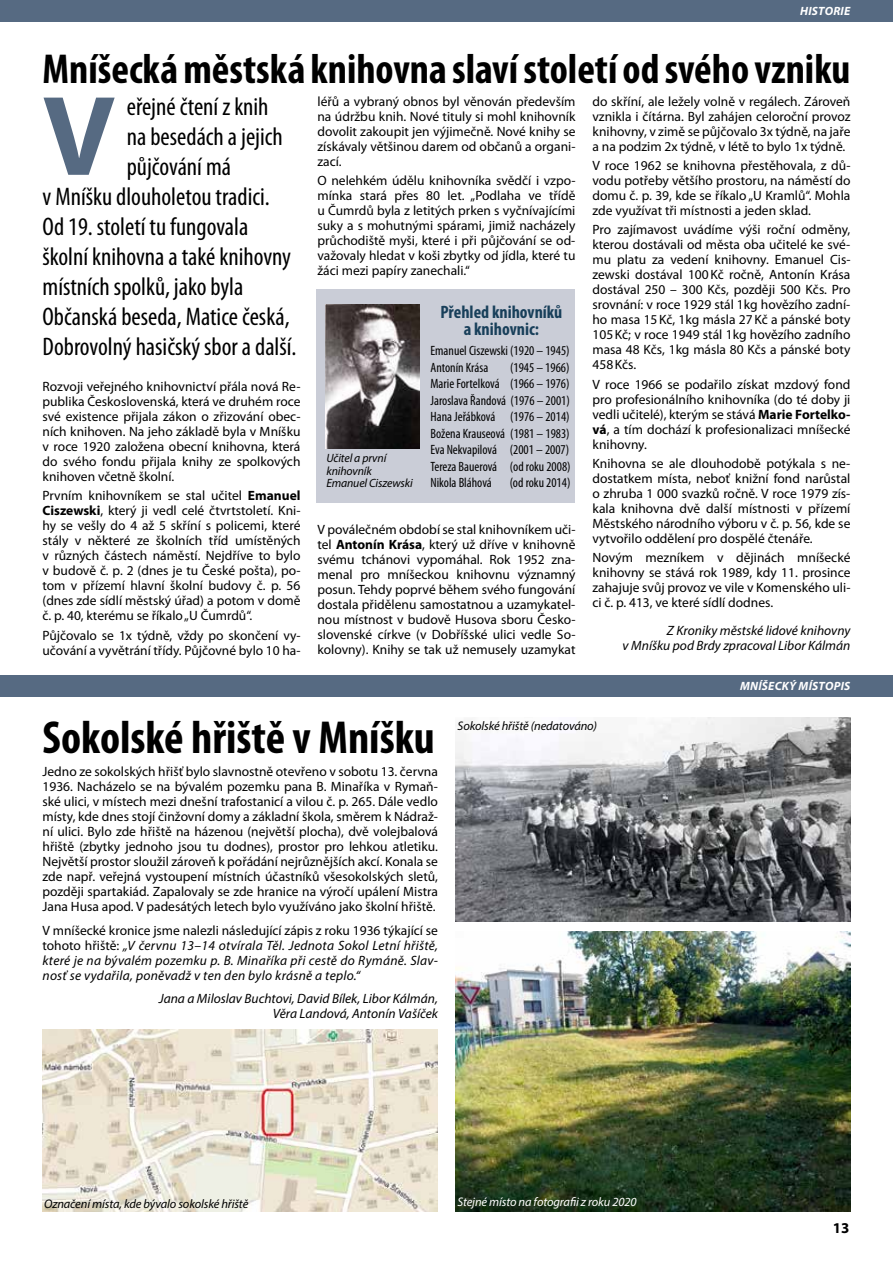
<style>
.page{position:relative;width:893px;height:1263px;background:#fff}
.page>*{position:absolute;margin:0;border:0;box-sizing:border-box;transform-origin:0 0}
.t1{font:700 114.45px "Myriad Pro";color:#566a82}
.t2{font:700 condensed 46.5px "Myriad Pro";color:#000}
.t3{font:700 condensed 42px "Myriad Pro";color:#000}
.t4{font:condensed 25.5px "Myriad Pro";color:#000}
.t5{font:700 condensed 18px/16.5px "Myriad Pro";color:#183f5a;text-align:center}
.t6{font:700 15px "Myriad Pro";color:#000}
.t7{font:13.5px/15px "Myriad Pro";color:#000;text-align:justify}
.t8{font:italic 13.5px/15px "Myriad Pro";color:#000;text-align:right}
.t9{font:condensed 13.5px/16.5px "Myriad Pro";color:#000}
.t10{font:italic 12.45px "Myriad Pro";letter-spacing:-.01em;color:#000}
.t11{font:italic 12.45px "Myriad Pro";letter-spacing:-.01em;color:#fff}
.t12{font:italic 12px/12.8px "Myriad Pro";letter-spacing:-.01em;color:#000}
.t13{font:italic 700 12px "Myriad Pro";letter-spacing:.02em;color:#fff}
.s1{font-weight:700}
.s2{font-style:normal}
</style>
<div class="page">
<div style="left:0;top:0;width:893px;height:21px;background:#566a82"></div>
<img style="left:455px;top:718px;width:395px;height:203px">
<img style="left:455px;top:931px;width:395px;height:281px">
<img style="left:43px;top:1029px;width:395px;height:183px">
<div style="left:0;top:675px;width:893px;height:21px;background:#566a82"></div>
<div style="left:316px;top:289px;width:259px;height:214px;background:#cacdd7"></div>
<img style="left:325px;top:305px;width:94px;height:144px">
<p class="t13" style="left:800px;top:4px;width:52px">HISTORIE</p>
<h3 class="t3" style="left:43px;top:42px;width:809px">Mníšecká městská knihovna slaví století od svého vzniku</h3>
<h1 class="t1" style="left:43px;top:72px;width:74px">V</h1>
<h3 class="t4" style="left:127px;top:91px;width:143px">eřejné čtení z knih</h3>
<h3 class="t4" style="left:127px;top:121px;width:158px">na besedách a jejich</h3>
<h3 class="t4" style="left:127px;top:151px;width:106px">půjčování má</h3>
<h3 class="t4" style="left:43px;top:181px;width:229px">v Mníšku dlouholetou tradici.</h3>
<h3 class="t4" style="left:43px;top:211px;width:207px">Od 19. století tu fungovala</h3>
<h3 class="t4" style="left:43px;top:241px;width:250px">školní knihovna a také knihovny</h3>
<h3 class="t4" style="left:43px;top:271px;width:202px">místních spolků, jako byla</h3>
<h3 class="t4" style="left:43px;top:301px;width:249px">Občanská beseda, Matice česká,</h3>
<h3 class="t4" style="left:43px;top:331px;width:255px">Dobrovolný hasičský sbor a další.</h3>
<p class="t7" style="left:43px;top:379px;width:259px">Rozvoji veřejného knihovnictví přála nová Re&shy;publika Československá, která ve druhém roce své existence přijala zákon o zřizování obec&shy;ních knihoven. Na jeho základě byla v Mníšku v roce 1920 založena obecní knihovna, která do svého fondu přijala knihy ze spolkových knihoven včetně školní.</p>
<p class="t7" style="left:43px;top:489px;width:259px">Prvním knihovníkem se stal učitel <span class="s1">Emanuel Ciszewski</span>, který ji vedl celé čtvrtstoletí. Kni&shy;hy se vešly do 4 až 5 skříní s policemi, které stály v některé ze školních tříd umístěných v různých částech náměstí. Nejdříve to bylo v budově č. p. 2 (dnes je tu České pošta), po&shy;tom v přízemí hlavní školní budovy č. p. 56 (dnes zde sídlí městský úřad) a potom v domě č. p. 40, kterému se říkalo „U Čumrdů“.</p>
<p class="t7" style="left:43px;top:628px;width:259px">Půjčovalo se 1x týdně, vždy po skončení vy&shy;učování a vyvětrání třídy. Půjčovné bylo 10 ha-</p>
<p class="t7" style="left:317px;top:94px;width:259px">léřů a vybraný obnos byl věnován především na údržbu knih. Nové tituly si mohl knihovník dovolit zakoupit jen výjimečně. Nové knihy se získávaly většinou darem od občanů a organi&shy;zací.</p>
<p class="t7" style="left:317px;top:173px;width:259px">O nelehkém údělu knihovníka svědčí i vzpo&shy;mínka stará přes 80 let. „Podlaha ve třídě u Čumrdů byla z letitých prken s vyčnívajícími suky a s mohutnými spárami, jimiž nacházely průchodiště myši, které i při půjčování se od&shy;važovaly hledat v koši zbytky od jídla, které tu žáci mezi papíry zanechali.“</p>
<p class="t12" style="left:326px;top:451px;width:88px">Učitel a první knihovník<br>Emanuel Ciszewski</p>
<h3 class="t5" style="left:440px;top:304px;width:124px">Přehled knihovníků a knihovnic:</h3>
<p class="t9" style="left:431px;top:343px;width:141px">Emanuel Ciszewski (1920 – 1945)<br>Antonín Krása</p>
<p class="t9" style="left:431px;top:359px;width:142px;text-align:justify;text-indent:80px">(1945 – 1966)<br>Marie Fortelková (1966 – 1976)<br>Jaroslava Řandová (1976 – 2001)<br>Hana Jeřábková (1976 – 2014)<br>Božena Krauseová (1981 – 1983)<br>Eva Nekvapilová (2001 – 2007)<br>Tereza Bauerová (od roku 2008)<br>Nikola Bláhová</p>
<p class="t9" style="left:510px;top:475px;width:62px">(od roku 2014)</p>
<p class="t7" style="left:317px;top:523px;width:259px">V poválečném období se stal knihovníkem uči&shy;tel <span class="s1">Antonín Krása</span>, který už dříve v knihovně svému tchánovi vypomáhal. Rok 1952 zna&shy;menal pro mníšeckou knihovnu významný posun. Tehdy poprvé během svého fungování dostala přidělenu samostatnou a uzamykatel&shy;nou místnost v budově Husova sboru Česko&shy;slovenské církve (v Dobříšské ulici vedle So&shy;kolovny). Knihy se tak už nemusely uzamykat</p>
<p class="t7" style="left:592px;top:94px;width:259px">do skříní, ale ležely volně v regálech. Zároveň vznikla i čítárna. Byl zahájen celoroční provoz knihovny, v zimě se půjčovalo 3x týdně, na jaře a na podzim 2x týdně, v létě to bylo 1x týdně.</p>
<p class="t7" style="left:592px;top:158px;width:259px">V roce 1962 se knihovna přestěhovala, z dů&shy;vodu potřeby většího prostoru, na náměstí do domu č. p. 39, kde se říkalo „U Kramlů“. Mohla zde využívat tři místnosti a jeden sklad.</p>
<p class="t7" style="left:592px;top:222px;width:259px">Pro zajímavost uvádíme výši roční odměny, kterou dostávali od města oba učitelé ke své&shy;mu platu za vedení knihovny. Emanuel Cis&shy;zewski dostával 100Kč ročně, Antonín Krása dostával 250 – 300 Kčs, později 500 Kčs. Pro srovnání: v roce 1929 stál 1kg hovězího zadní&shy;ho masa 15Kč, 1kg másla 27Kč a pánské boty 105Kč; v roce 1949 stál 1kg hovězího zadního masa 48 Kčs, 1kg másla 80 Kčs a pánské boty 458Kčs.</p>
<p class="t7" style="left:592px;top:377px;width:259px">V roce 1966 se podařilo získat mzdový fond pro profesionálního knihovníka (do té doby ji vedli učitelé), kterým se stává <span class="s1">Marie Fortelko&shy;vá</span>, a tím dochází k profesionalizaci mníšecké knihovny.</p>
<p class="t7" style="left:592px;top:456px;width:259px">Knihovna se ale dlouhodobě potýkala s ne&shy;dostatkem místa, neboť knižní fond narůstal o zhruba 1 000 svazků ročně. V roce 1979 zís&shy;kala knihovna dvě další místnosti v přízemí Městského národního výboru v č. p. 56, kde se vytvořilo oddělení pro dospělé čtenáře.</p>
<p class="t7" style="left:592px;top:550px;width:259px">Novým mezníkem v dějinách mníšecké knihovny se stává rok 1989, kdy 11. prosince zahajuje svůj provoz ve vile v Komenského uli&shy;ci č. p. 413, ve které sídlí dodnes.</p>
<p class="t8" style="left:623px;top:622px;width:229px">Z Kroniky městské lidové knihovny<br>v Mníšku pod Brdy zpracoval Libor Kálmán</p>
<p class="t13" style="left:740px;top:680px;width:112px">MNÍŠECKÝ MÍSTOPIS</p>
<h2 class="t2" style="left:43px;top:708px;width:394px">Sokolské hřiště v Mníšku</h2>
<p class="t7" style="left:43px;top:764px;width:397px">Jedno ze sokolských hřišť bylo slavnostně otevřeno v sobotu 13. června 1936. Nacházelo se na bývalém pozemku pana B. Minaříka v Rymaň&shy;ské ulici, v místech mezi dnešní trafostanicí a vilou č. p. 265. Dále vedlo místy, kde dnes stojí činžovní domy a základní škola, směrem k Nádraž&shy;ní ulici. Bylo zde hřiště na házenou (největší plocha), dvě volejbalová hřiště (zbytky jednoho jsou tu dodnes), prostor pro lehkou atletiku.<br>Největší prostor sloužil zároveň k pořádání nejrůznějších akcí. Konala se zde např. veřejná vystoupení místních účastníků všesokolských sletů, později spartakiád. Zapalovaly se zde hranice na výročí upálení Mistra Jana Husa apod. V padesátých letech bylo využíváno jako školní hřiště.</p>
<p class="t8" style="left:43px;top:922px;width:397px;text-align:justify"><span class="s2">V mníšecké kronice jsme nalezli následující zápis z roku 1936 týkající se tohoto hřiště:</span> „V červnu 13–14 otvírala Těl. Jednota Sokol Letní hřiště, které je na bývalém pozemku p. B. Minaříka při cestě do Rymáně. Slav&shy;nosť se vydařila, poněvadž v ten den bylo krásně a teplo.“</p>
<p class="t8" style="left:159px;top:991px;width:281px">Jana a Miloslav Buchtovi, David Bílek, Libor Kálmán,<br>Věra Landová, Antonín Vašíček</p>
<p class="t10" style="left:458px;top:718px;width:141px">Sokolské hřiště (nedatováno)</p>
<p class="t10" style="left:44px;top:1196px;width:206px">Označení místa, kde bývalo sokolské hřiště</p>
<p class="t11" style="left:457px;top:1194px;width:181px">Stejné místo na fotografii z roku 2020</p>
<p class="t6" style="left:833px;top:1220px;width:18px">13</p>
</div>
